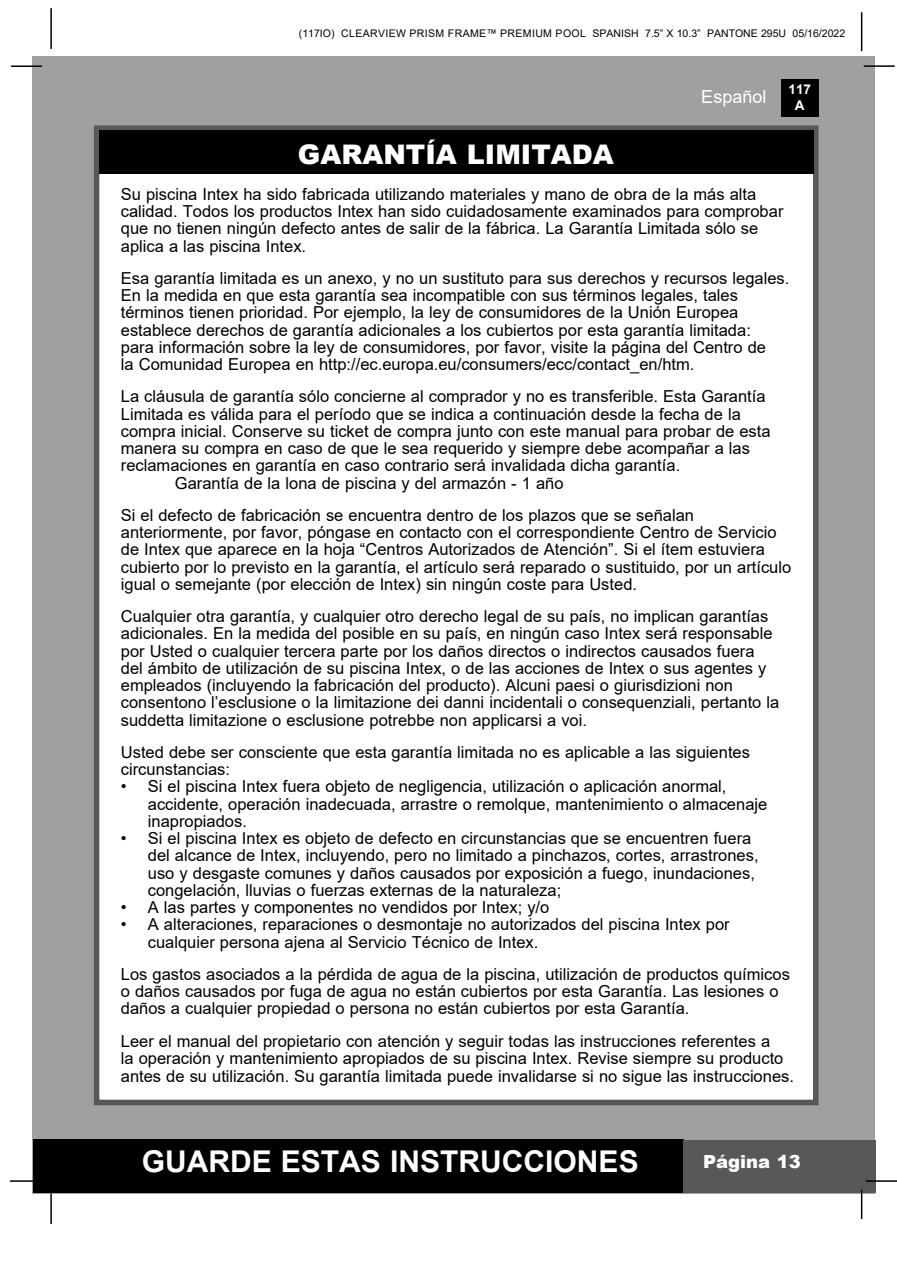
<style>
.page{position:relative;width:897px;height:1264px;background:#fff}
.page>*{position:absolute;margin:0;border:0;box-sizing:border-box;transform-origin:0 0}
.t1{font:700 30px "Arial";color:#fff}
.t2{font:900 27px "Arial";color:#fff}
.t3{font:900 18px "Arial";color:#fff}
.t4{font:18px "Arial";color:#fff}
.t5{font:16.5px/17.2px "Arial";color:#000}
.t6{font:700 13.5px/16.2px "Arial";color:#fff;text-align:center}
.t7{font:10.5px "Arial";letter-spacing:.015em;color:#000}
</style>
<div class="page">
<div style="left:33px;top:56px;width:842px;height:1137px;background:#9fa0a0"></div>
<div style="left:780px;top:79px;width:38px;height:38px;background:#000"></div>
<hr style="left:863px;top:65px;width:31px;height:2px;background:#000">
<hr style="left:50px;top:8px;width:2px;height:41px;background:#000">
<hr style="left:860px;top:12px;width:2px;height:39px;background:#000">
<div style="left:33px;top:1140px;width:650px;height:53px;background:#000"></div>
<div style="left:682px;top:1140px;width:193px;height:53px;background:#595757"></div>
<hr style="left:865px;top:1180px;width:31px;height:1px;background:#000">
<hr style="left:860px;top:1189px;width:2px;height:30px;background:#000">
<hr style="left:50px;top:1193px;width:2px;height:31px;background:#000">
<hr style="left:10px;top:1180px;width:31px;height:1px;background:#000">
<hr style="left:11px;top:65px;width:31px;height:2px;background:#000">
<div style="left:94px;top:125px;width:724px;height:980px;background:#fff;border:6px solid #595757"></div>
<div style="left:99px;top:130px;width:714px;height:44px;background:#000"></div>
<p class="t7" style="left:299px;top:26px;width:547px">(117IO) CLEARVIEW PRISM FRAME™ PREMIUM POOL SPANISH 7.5” X 10.3” PANTONE 295U 05/16/2022</p>
<p class="t4" style="left:701px;top:84px;width:67px">Español</p>
<p class="t6" style="left:788px;top:81px;width:24px">117<br>A</p>
<h2 class="t2" style="left:298px;top:135px;width:317px">GARANTÍA LIMITADA</h2>
<p class="t5" style="left:121px;top:185px;width:664px">Su piscina Intex ha sido fabricada utilizando materiales y mano de obra de la más alta calidad. Todos los productos Intex han sido cuidadosamente examinados para comprobar que no tienen ningún defecto antes de salir de la fábrica. La Garantía Limitada sólo se aplica a las piscina Intex.</p>
<p class="t5" style="left:121px;top:269px;width:670px">Esa garantía limitada es un anexo, y no un sustituto para sus derechos y recursos legales.<br>En la medida en que esta garantía sea incompatible con sus términos legales, tales términos tienen prioridad. Por ejemplo, la ley de consumidores de la Unión Europea establece derechos de garantía adicionales a los cubiertos por esta garantía limitada:<br>para información sobre la ley de consumidores, por favor, visite la página del Centro de<br>la Comunidad Europea en http://ec.europa.eu/consumers/ecc/contact_en/htm.</p>
<p class="t5" style="left:121px;top:388px;width:646px">La cláusula de garantía sólo concierne al comprador y no es transferible. Esta Garantía</p>
<p class="t5" style="left:121px;top:405px;width:621px">Limitada es válida para el período que se indica a continuación desde la fecha de la</p>
<p class="t5" style="left:121px;top:422px;width:651px">compra inicial. Conserve su ticket de compra junto con este manual para probar de esta</p>
<p class="t5" style="left:121px;top:439px;width:630px">manera su compra en caso de que le sea requerido y siempre debe acompañar a las</p>
<p class="t5" style="left:121px;top:457px;width:561px">reclamaciones en garantía en caso contrario será invalidada dicha garantía.</p>
<p class="t5" style="left:175px;top:474px;width:390px">Garantía de la lona de piscina y del armazón - 1 año</p>
<p class="t5" style="left:121px;top:506px;width:671px">Si el defecto de fabricación se encuentra dentro de los plazos que se señalan anteriormente, por favor, póngase en contacto con el correspondiente Centro de Servicio de Intex que aparece en la hoja “Centros Autorizados de Atención”. Si el ítem estuviera cubierto por lo previsto en la garantía, el artículo será reparado o sustituido, por un artículo igual o semejante (por elección de Intex) sin ningún coste para Usted.</p>
<p class="t5" style="left:121px;top:607px;width:660px">Cualquier otra garantía, y cualquier otro derecho legal de su país, no implican garantías adicionales. En la medida del posible en su país, en ningún caso Intex será responsable por Usted o cualquier tercera parte por los daños directos o indirectos causados fuera del ámbito de utilización de su piscina Intex, o de las acciones de Intex o sus agentes y empleados (incluyendo la fabricación del producto). Alcuni paesi o giurisdizioni non consentono l’esclusione o la limitazione dei danni incidentali o consequenziali, pertanto la suddetta limitazione o esclusione potrebbe non applicarsi a voi.</p>
<p class="t5" style="left:121px;top:743px;width:630px">Usted debe ser consciente que esta garantía limitada no es aplicable a las siguientes circunstancias:</p>
<p class="t5" style="left:148px;top:778px;width:621px;text-indent:-27px">• Si el piscina Intex fuera objeto de negligencia, utilización o aplicación anormal, accidente, operación inadecuada, arrastre o remolque, mantenimiento o almacenaje inapropiados.</p>
<p class="t5" style="left:148px;top:829px;width:612px;text-indent:-27px">• Si el piscina Intex es objeto de defecto en circunstancias que se encuentren fuera del alcance de Intex, incluyendo, pero no limitado a pinchazos, cortes, arrastrones, uso y desgaste comunes y daños causados por exposición a fuego, inundaciones, congelación, lluvias o fuerzas externas de la naturaleza;</p>
<p class="t5" style="left:121px;top:898px;width:430px">• A las partes y componentes no vendidos por Intex; y/o</p>
<p class="t5" style="left:148px;top:916px;width:583px;text-indent:-27px">• A alteraciones, reparaciones o desmontaje no autorizados del piscina Intex por cualquier persona ajena al Servicio Técnico de Intex.</p>
<p class="t5" style="left:121px;top:965px;width:670px">Los gastos asociados a la pérdida de agua de la piscina, utilización de productos químicos o daños causados por fuga de agua no están cubiertos por esta Garantía. Las lesiones o daños a cualquier propiedad o persona no están cubiertos por esta Garantía.</p>
<p class="t5" style="left:121px;top:1032px;width:674px">Leer el manual del propietario con atención y seguir todas las instrucciones referentes a<br>la operación y mantenimiento apropiados de su piscina Intex. Revise siempre su producto antes de su utilización. Su garantía limitada puede invalidarse si no sigue las instrucciones.</p>
<h1 class="t1" style="left:142px;top:1140px;width:498px">GUARDE ESTAS INSTRUCCIONES</h1>
<p class="t3" style="left:703px;top:1149px;width:99px">Página 13</p>
</div>
